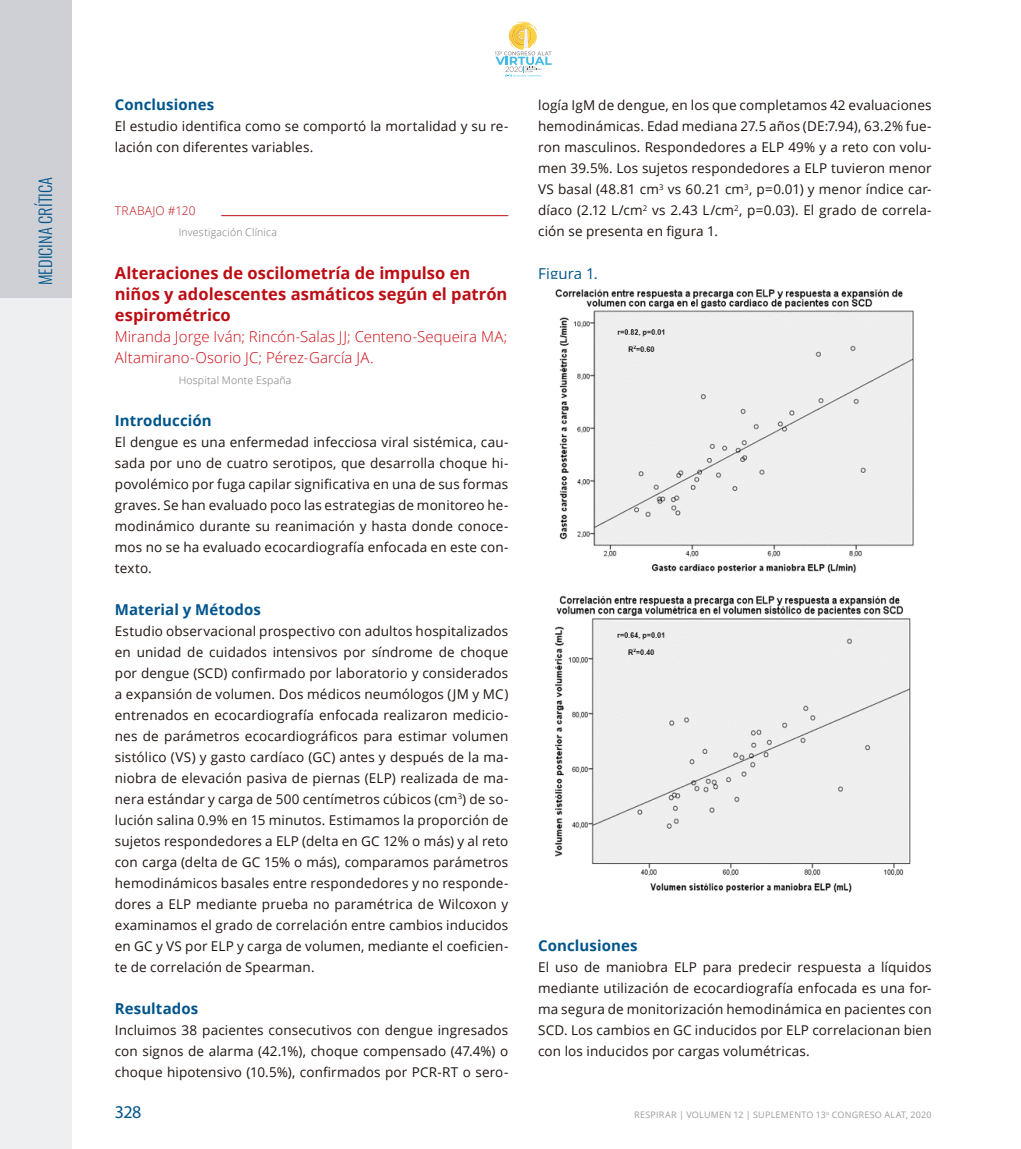
<style>
.page{position:relative;width:1021px;height:1149px;background:#fff}
.page>*{position:absolute;margin:0;border:0;box-sizing:border-box;transform-origin:0 0}
.t1{font:18px "Myriad Pro";color:#00558b}
.sub1{font:700 16.5px/21px "Open Sans";color:#bd0d14}
.t2{font:300 16.5px "Oswald";color:#00558b}
.autores1{font:300 15px/21px "Open Sans";letter-spacing:.005em;color:#cb0912}
.sub2{font:700 15px "Open Sans";letter-spacing:.005em;color:#00558b}
.sub3abajo{font:15px "Open Sans";letter-spacing:.005em;color:#00558b}
.primero_seco{font:13.5px/21px "Open Sans";letter-spacing:.01em;color:#1f1410;text-align:justify}
.Trabajos_tit{font:300 12px "Open Sans";letter-spacing:.03em;color:#bd0d14}
.autores2{font:300 10.5px "Open Sans";letter-spacing:.02em;color:#737377}
.t3{font:9px "Open Sans";letter-spacing:.025em;color:#9d9ba0}
</style>
<div class="page">
<div style="left:0;top:0;width:72px;height:298px;background:#ced0d5"></div>
<div style="left:0;top:298px;width:72px;height:850px;background:#eeeff1"></div>
<svg style="left:495px;top:21px;width:56px;height:56px"></svg>
<hr style="left:221px;top:215px;width:287px;height:1px;background:#bd0d14">
<img style="left:555px;top:289px;width:359px;height:284px">
<img style="left:555px;top:595px;width:356px;height:298px">
<p class="t2" style="left:34px;top:285px;width:110px;rotate:-90deg">MEDICINA CRÍTICA</p>
<p class="sub2" style="left:115px;top:94px;width:101px">Conclusiones</p>
<p class="primero_seco" style="left:115px;top:116px;width:395px">El estudio identifica como se comportó la mortalidad y su re&shy;lación con diferentes variables.</p>
<p class="Trabajos_tit" style="left:115px;top:203px;width:82px">TRABAJO #120</p>
<p class="autores2" style="left:179px;top:225px;width:100px">Investigación Clínica</p>
<p class="sub1" style="left:115px;top:261px;width:394px">Alteraciones de oscilometría de impulso en niños y adolescentes asmáticos según el patrón espirométrico</p>
<p class="autores1" style="left:115px;top:325px;width:394px">Miranda Jorge Iván; Rincón-Salas JJ; Centeno-Sequeira MA;<br>Altamirano-Osorio JC; Pérez-García JA.</p>
<p class="autores2" style="left:179px;top:372px;width:114px">Hospital Monte España</p>
<p class="sub2" style="left:115px;top:409px;width:98px">Introducción</p>
<p class="primero_seco" style="left:115px;top:431px;width:395px">El dengue es una enfermedad infecciosa viral sistémica, cau&shy;sada por uno de cuatro serotipos, que desarrolla choque hi&shy;povolémico por fuga capilar significativa en una de sus formas graves. Se han evaluado poco las estrategias de monitoreo he&shy;modinámico durante su reanimación y hasta donde conoce&shy;mos no se ha evaluado ecocardiografía enfocada en este con&shy;texto.</p>
<p class="sub2" style="left:115px;top:598px;width:148px">Material y Métodos</p>
<p class="primero_seco" style="left:115px;top:620px;width:395px">Estudio observacional prospectivo con adultos hospitalizados en unidad de cuidados intensivos por síndrome de choque por dengue (SCD) confirmado por laboratorio y considerados a expansión de volumen. Dos médicos neumólogos (JM y MC) entrenados en ecocardiografía enfocada realizaron medicio&shy;nes de parámetros ecocardiográficos para estimar volumen sistólico (VS) y gasto cardíaco (GC) antes y después de la ma&shy;niobra de elevación pasiva de piernas (ELP) realizada de ma&shy;nera estándar y carga de 500 centímetros cúbicos (cm<sup>3</sup>) de so&shy;lución salina 0.9% en 15 minutos. Estimamos la proporción de sujetos respondedores a ELP (delta en GC 12% o más) y al reto con carga (delta de GC 15% o más), comparamos parámetros hemodinámicos basales entre respondedores y no responde&shy;dores a ELP mediante prueba no paramétrica de Wilcoxon y examinamos el grado de correlación entre cambios inducidos en GC y VS por ELP y carga de volumen, mediante el coeficien&shy;te de correlación de Spearman.</p>
<p class="sub2" style="left:115px;top:997px;width:85px">Resultados</p>
<p class="primero_seco" style="left:115px;top:1019px;width:395px">Incluimos 38 pacientes consecutivos con dengue ingresados con signos de alarma (42.1%), choque compensado (47.4%) o choque hipotensivo (10.5%), confirmados por PCR-RT o sero-</p>
<h1 class="t1" style="left:115px;top:1100px;width:28px">328</h1>
<p class="primero_seco" style="left:538px;top:95px;width:395px">logía IgM de dengue, en los que completamos 42 evaluaciones hemodinámicas. Edad mediana 27.5 años (DE:7.94), 63.2% fue&shy;ron masculinos. Respondedores a ELP 49% y a reto con volu&shy;men 39.5%. Los sujetos respondedores a ELP tuvieron menor VS basal (48.81 cm<sup>3</sup> vs 60.21 cm<sup>3</sup>, p=0.01) y menor índice car&shy;díaco (2.12 L/cm<sup>2</sup> vs 2.43 L/cm<sup>2</sup>, p=0.03). El grado de correla&shy;ción se presenta en figura 1.</p>
<p class="sub3abajo" style="left:538px;top:263px;width:61px">Figura 1.</p>
<p class="sub2" style="left:538px;top:934px;width:101px">Conclusiones</p>
<p class="primero_seco" style="left:538px;top:956px;width:395px">El uso de maniobra ELP para predecir respuesta a líquidos mediante utilización de ecocardiografía enfocada es una for&shy;ma segura de monitorización hemodinámica en pacientes con SCD. Los cambios en GC inducidos por ELP correlacionan bien con los inducidos por cargas volumétricas.</p>
<p class="t3" style="left:634px;top:1108px;width:299px">RESPIRAR | VOLUMEN 12 | SUPLEMENTO 13<sup>o</sup> CONGRESO ALAT, 2020</p>
</div>
